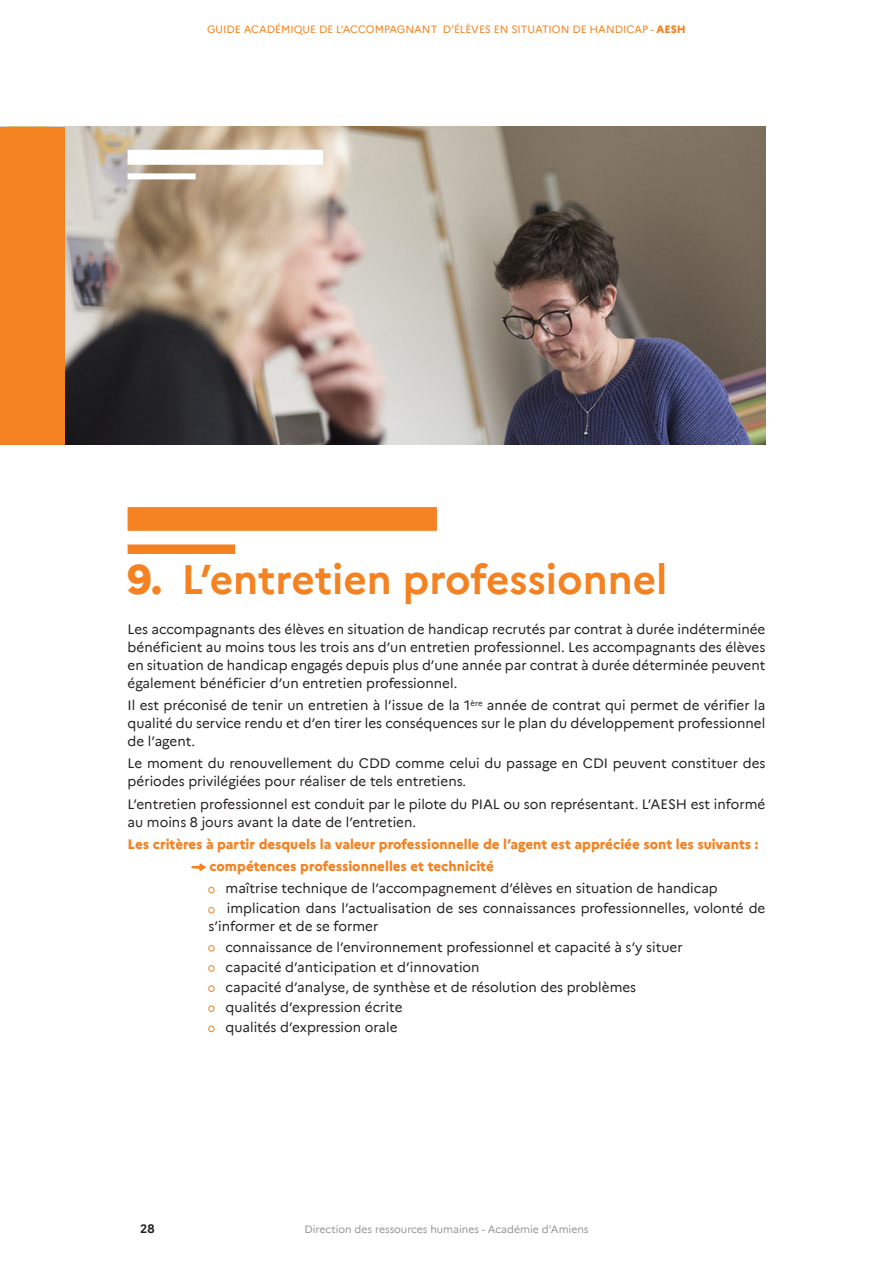
<style>
.page{position:relative;width:893px;height:1263px;background:#fff}
.page>*{position:absolute;margin:0;border:0;box-sizing:border-box;transform-origin:0 0}
.t1{font:700 40.5px "Marianne";color:#f58220}
.PUCES_PERSO{font:13.5px/18px "Marianne";color:#231f20}
.PUCES_PERSO-2{font:800 13.5px "Marianne";color:#f58220}
.t2{font:700 12px "Marianne";color:#231f20}
.t3{font:10.5px "Marianne";color:#f58220}
.t4{font:10.5px "Marianne";color:#939598}
.s1{font-weight:800}
</style>
<div class="page">
<img style="left:65px;top:127px;width:700px;height:317px">
<div style="left:128px;top:507px;width:309px;height:24px;background:#f58220"></div>
<div style="left:128px;top:544px;width:107px;height:10px;background:#f58220"></div>
<svg style="left:191px;top:863px;width:15px;height:8px"></svg>
<svg style="left:208px;top:887px;width:6px;height:6px"></svg>
<svg style="left:208px;top:907px;width:6px;height:6px"></svg>
<svg style="left:208px;top:945px;width:6px;height:6px"></svg>
<div style="left:208px;top:965px;width:6px;height:7px;border:1px solid #f58220;border-radius:50%"></div>
<div style="left:208px;top:985px;width:6px;height:7px;border:1px solid #f58220;border-radius:50%"></div>
<div style="left:208px;top:1005px;width:6px;height:7px;border:1px solid #f58220;border-radius:50%"></div>
<svg style="left:208px;top:1026px;width:6px;height:6px"></svg>
<div style="left:0;top:127px;width:65px;height:317px;background:#f58220"></div>
<div style="left:128px;top:150px;width:195px;height:15px;background:#fff"></div>
<div style="left:128px;top:173px;width:68px;height:6px;background:#fff"></div>
<p class="t3" style="left:207px;top:23px;width:480px">GUIDE ACADÉMIQUE DE L’ACCOMPAGNANT D’ÉLÈVES EN SITUATION DE HANDICAP - <span class="s1">AESH</span></p>
<p class="t1" style="left:128px;top:555px;width:541px"><span class="s1">9.</span> L’entretien professionnel</p>
<p class="PUCES_PERSO" style="left:128px;top:620px;width:639px;text-align:justify">Les accompagnants des élèves en situation de handicap recrutés par contrat à durée indéterminée bénéficient au moins tous les trois ans d’un entretien professionnel. Les accompagnants des élèves en situation de handicap engagés depuis plus d’une année par contrat à durée déterminée peuvent également bénéficier d’un entretien professionnel.</p>
<p class="PUCES_PERSO" style="left:128px;top:696px;width:639px;text-align:justify">Il est préconisé de tenir un entretien à l’issue de la 1<sup>ère</sup> année de contrat qui permet de vérifier la qualité du service rendu et d’en tirer les conséquences sur le plan du développement professionnel de l’agent.</p>
<p class="PUCES_PERSO" style="left:128px;top:754px;width:639px">Le moment du renouvellement du CDD comme celui du passage en CDI peuvent constituer des périodes privilégiées pour réaliser de tels entretiens.</p>
<p class="PUCES_PERSO" style="left:128px;top:795px;width:639px">L’entretien professionnel est conduit par le pilote du PIAL ou son représentant. L’AESH est informé au moins 8 jours avant la date de l’entretien.</p>
<p class="PUCES_PERSO-2" style="left:128px;top:836px;width:632px">Les critères à partir desquels la valeur professionnelle de l’agent est appréciée sont les suivants :</p>
<p class="PUCES_PERSO-2" style="left:209px;top:858px;width:286px">compétences professionnelles et technicité</p>
<p class="PUCES_PERSO" style="left:226px;top:879px;width:494px">maîtrise technique de l’accompagnement d’élèves en situation de handicap</p>
<p class="PUCES_PERSO" style="left:208px;top:899px;width:559px;text-indent:19px">implication dans l’actualisation de ses connaissances professionnelles, volonté de s’informer et de se former</p>
<p class="PUCES_PERSO" style="left:226px;top:938px;width:459px">connaissance de l’environnement professionnel et capacité à s’y situer</p>
<p class="PUCES_PERSO" style="left:226px;top:958px;width:256px">capacité d’anticipation et d’innovation</p>
<p class="PUCES_PERSO" style="left:226px;top:978px;width:412px">capacité d’analyse, de synthèse et de résolution des problèmes</p>
<p class="PUCES_PERSO" style="left:226px;top:998px;width:178px">qualités d’expression écrite</p>
<p class="PUCES_PERSO" style="left:226px;top:1018px;width:174px">qualités d’expression orale</p>
<p class="t2" style="left:140px;top:1221px;width:16px">28</p>
<p class="t4" style="left:304px;top:1222px;width:286px">Direction des ressources humaines - Académie d’Amiens</p>
</div>
